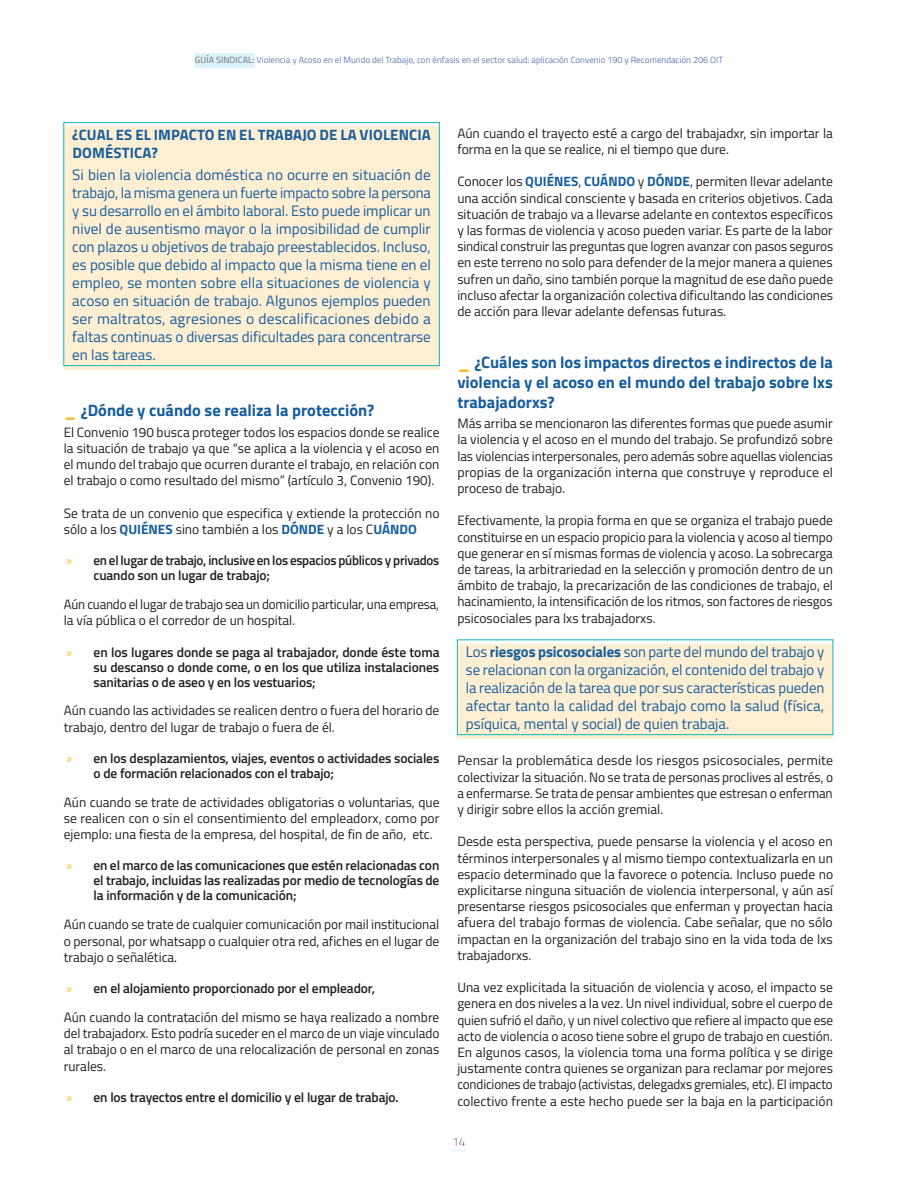
<style>
.page{position:relative;width:918px;height:1188px;background:#fff}
.page>*{position:absolute;margin:0;border:0;box-sizing:border-box;transform-origin:0 0}
.t1{font:700 16.5px/19.8px "Titillium Web";color:#175d9e;text-align:justify}
.t2{font:15px/18px "Titillium Web";color:#175d9e;text-align:justify}
.t3{font:700 15px/18px "Titillium Web";letter-spacing:.01em;color:#175d9e}
.t4{font:13.5px/16.2px "Titillium Web";color:#231f20;text-align:justify}
.t5{font:600 13.5px/15px "Titillium Web";letter-spacing:-.01em;color:#231f20}
.t6{font:200 12px "Titillium Web";color:#4b215f}
.t7{font:9px "Titillium Web";color:#607eb4}
.s1{color:#6c6d70}
.s2{font-size:21px;color:#fcb828}
.s3{font-weight:700;color:#175d9e}
.s4{font-family:"Myriad Pro";font-weight:400;color:#fcb828}
.s5{font-family:"Myriad Pro";color:#fcb828}
.s6{font-weight:600}
.s7{font-weight:700}
</style>
<div class="page">
<svg style="left:452px;top:1150px;width:14px;height:1px"></svg>
<div style="left:195px;top:53px;width:60px;height:15px;background:#dcf2fc"></div>
<div style="left:64px;top:127px;width:375px;height:243px;background:#feefd2"></div>
<div style="left:64px;top:122px;width:376px;height:244px;border:1px solid #0cb7b9"></div>
<div style="left:457px;top:644px;width:376px;height:95px;background:#feefd2"></div>
<div style="left:457px;top:640px;width:376px;height:95px;border:1px solid #0cb7b9"></div>
<p class="t7" style="left:195px;top:54px;width:530px"><span class="s1">GUÍA SINDICAL:</span> Violencia y Acoso en el Mundo del Trabajo, con énfasis en el sector salud: aplicación Convenio 190 y Recomendación 206 OIT</p>
<p class="t3" style="left:72px;top:125px;width:360px">¿CUAL ES EL IMPACTO EN EL TRABAJO DE LA VIOLENCIA<br>DOMÉSTICA?</p>
<p class="t2" style="left:72px;top:165px;width:360px">Si bien la violencia doméstica no ocurre en situación de trabajo, la misma genera un fuerte impacto sobre la persona y su desarrollo en el ámbito laboral. Esto puede implicar un nivel de ausentismo mayor o la imposibilidad de cumplir con plazos u objetivos de trabajo preestablecidos. Incluso, es posible que debido al impacto que la misma tiene en el empleo, se monten sobre ella situaciones de violencia y acoso en situación de trabajo. Algunos ejemplos pueden ser maltratos, agresiones o descalificaciones debido a faltas continuas o diversas dificultades para concentrarse en las tareas.</p>
<p class="t1" style="left:64px;top:400px;width:312px"><span class="s2">_</span> ¿Dónde y cuándo se realiza la protección?</p>
<p class="t4" style="left:64px;top:423px;width:377px">El Convenio 190 busca proteger todos los espacios donde se realice la situación de trabajo ya que “se aplica a la violencia y el acoso en el mundo del trabajo que ocurren durante el trabajo, en relación con el trabajo o como resultado del mismo” (artículo 3, Convenio 190).</p>
<p class="t4" style="left:64px;top:504px;width:377px">Se trata de un convenio que especifica y extiende la protección no sólo a los <span class="s3">QUIÉNES</span> sino también a los <span class="s3">DÓNDE</span> y a los C<span class="s3">UÁNDO</span></p>
<p class="t5" style="left:94px;top:552px;width:347px;text-indent:-27px"><span class="s4">»</span> en el lugar de trabajo, inclusive en los espacios públicos y privados cuando son un lugar de trabajo;</p>
<p class="t4" style="left:64px;top:596px;width:377px">Aún cuando el lugar de trabajo sea un domicilio particular, una empresa, la vía pública o el corredor de un hospital.</p>
<p class="t5" style="left:94px;top:644px;width:348px;text-align:justify;text-indent:-27px"><span class="s4">»</span> en los lugares donde se paga al trabajador, donde éste toma su descanso o donde come, o en los que utiliza instalaciones sanitarias o de aseo y en los vestuarios;</p>
<p class="t4" style="left:64px;top:702px;width:377px">Aún cuando las actividades se realicen dentro o fuera del horario de trabajo, dentro del lugar de trabajo o fuera de él.</p>
<p class="t5" style="left:94px;top:750px;width:347px;text-indent:-27px"><span class="s4">»</span> en los desplazamientos, viajes, eventos o actividades sociales o de formación relacionados con el trabajo;</p>
<p class="t4" style="left:64px;top:793px;width:377px">Aún cuando se trate de actividades obligatorias o voluntarias, que se realicen con o sin el consentimiento del empleadorx, como por ejemplo: una fiesta de la empresa, del hospital, de fin de año, etc.</p>
<p class="t5" style="left:94px;top:858px;width:347px;text-align:justify;text-indent:-27px"><span class="s4">»</span> en el marco de las comunicaciones que estén relacionadas con el trabajo, incluidas las realizadas por medio de tecnologías de la información y de la comunicación;</p>
<p class="t4" style="left:64px;top:916px;width:377px">Aún cuando se trate de cualquier comunicación por mail institucional o personal, por whatsapp o cualquier otra red, afiches en el lugar de trabajo o señalética.</p>
<p class="t4" style="left:64px;top:973px;width:377px;line-height:29px"><span class="s5">»</span> <span class="s6">en el alojamiento proporcionado por el empleador,<br></span>Aún cuando la contratación del mismo se haya realizado a nombre</p>
<p class="t4" style="left:64px;top:1025px;width:377px">del trabajadorx. Esto podría suceder en el marco de un viaje vinculado al trabajo o en el marco de una relocalización de personal en zonas rurales.</p>
<p class="t5" style="left:67px;top:1089px;width:334px"><span class="s4">»</span> en los trayectos entre el domicilio y el lugar de trabajo.</p>
<p class="t4" style="left:457px;top:124px;width:377px">Aún cuando el trayecto esté a cargo del trabajadxr, sin importar la forma en la que se realice, ni el tiempo que dure.</p>
<p class="t4" style="left:457px;top:173px;width:377px">Conocer los <span class="s3">QUIÉNES</span>, <span class="s3">CUÁNDO</span> y <span class="s3">DÓNDE</span>, permiten llevar adelante una acción sindical consciente y basada en criterios objetivos. Cada situación de trabajo va a llevarse adelante en contextos específicos y las formas de violencia y acoso pueden variar. Es parte de la labor sindical construir las preguntas que logren avanzar con pasos seguros en este terreno no solo para defender de la mejor manera a quienes sufren un daño, sino también porque la magnitud de ese daño puede incluso afectar la organización colectiva dificultando las condiciones de acción para llevar adelante defensas futuras.</p>
<p class="t1" style="left:457px;top:352px;width:377px"><span class="s2">_</span> ¿Cuáles son los impactos directos e indirectos de la violencia y el acoso en el mundo del trabajo sobre lxs trabajadorxs?</p>
<p class="t4" style="left:457px;top:415px;width:377px">Más arriba se mencionaron las diferentes formas que puede asumir la violencia y el acoso en el mundo del trabajo. Se profundizó sobre las violencias interpersonales, pero además sobre aquellas violencias propias de la organización interna que construye y reproduce el proceso de trabajo.</p>
<p class="t4" style="left:457px;top:512px;width:377px">Efectivamente, la propia forma en que se organiza el trabajo puede constituirse en un espacio propicio para la violencia y acoso al tiempo que generar en sí mismas formas de violencia y acoso. La sobrecarga de tareas, la arbitrariedad en la selección y promoción dentro de un ámbito de trabajo, la precarización de las condiciones de trabajo, el hacinamiento, la intensificación de los ritmos, son factores de riesgos psicosociales para lxs trabajadorxs.</p>
<p class="t2" style="left:466px;top:642px;width:360px">Los <span class="s7">riesgos psicosociales</span> son parte del mundo del trabajo y se relacionan con la organización, el contenido del trabajo y la realización de la tarea que por sus características pueden afectar tanto la calidad del trabajo como la salud (física, psíquica, mental y social) de quien trabaja.</p>
<p class="t4" style="left:457px;top:752px;width:377px">Pensar la problemática desde los riesgos psicosociales, permite colectivizar la situación. No se trata de personas proclives al estrés, o a enfermarse. Se trata de pensar ambientes que estresan o enferman y dirigir sobre ellos la acción gremial.</p>
<p class="t4" style="left:457px;top:833px;width:377px">Desde esta perspectiva, puede pensarse la violencia y el acoso en términos interpersonales y al mismo tiempo contextualizarla en un espacio determinado que la favorece o potencia. Incluso puede no explicitarse ninguna situación de violencia interpersonal, y aún así presentarse riesgos psicosociales que enferman y proyectan hacia afuera del trabajo formas de violencia. Cabe señalar, que no sólo impactan en la organización del trabajo sino en la vida toda de lxs trabajadorxs.</p>
<p class="t4" style="left:457px;top:979px;width:377px">Una vez explicitada la situación de violencia y acoso, el impacto se genera en dos niveles a la vez. Un nivel individual, sobre el cuerpo de quien sufrió el daño, y un nivel colectivo que refiere al impacto que ese acto de violencia o acoso tiene sobre el grupo de trabajo en cuestión.<br>En algunos casos, la violencia toma una forma política y se dirige justamente contra quienes se organizan para reclamar por mejores condiciones de trabajo (activistas, delegadxs gremiales, etc). El impacto colectivo frente a este hecho puede ser la baja en la participación</p>
<p class="t6" style="left:452px;top:1133px;width:15px">14</p>
</div>
